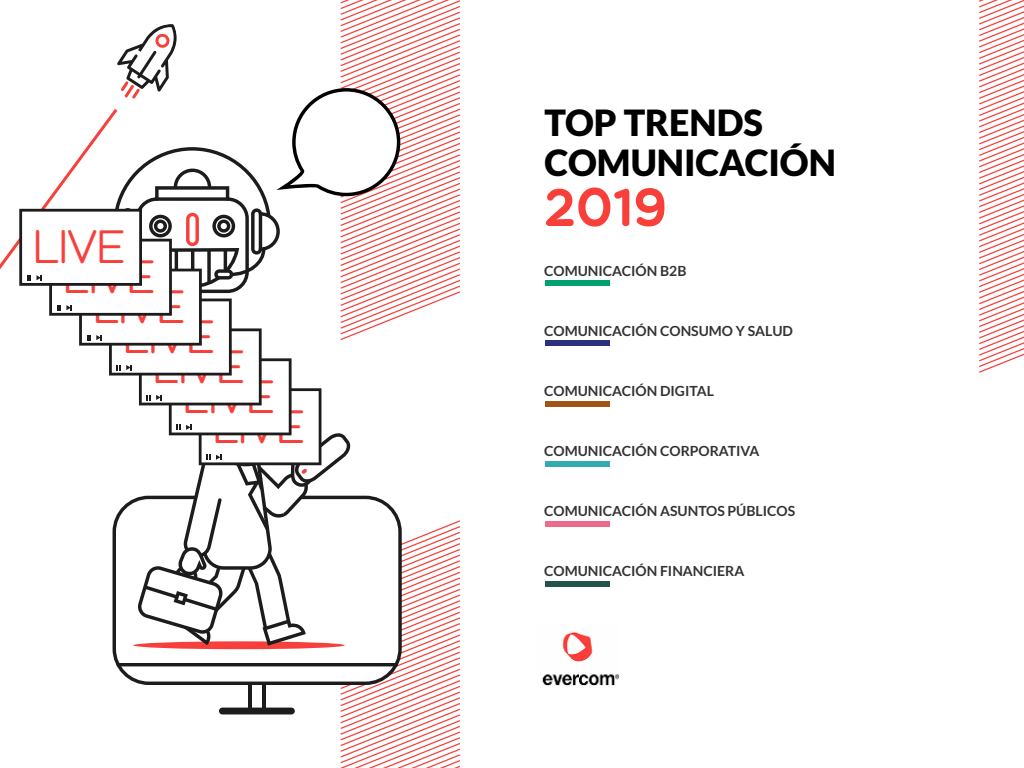
<style>
.page{position:relative;width:1024px;height:768px;background:#fff}
.page>*{position:absolute;margin:0;border:0;box-sizing:border-box;transform-origin:0 0}
.t1{font:54px "Multicolore";color:#f83f3a}
.t2{font:43.5px "Kaleko 105 Round Remix";color:#f7403b}
.t3{font:900 36px/40px "Lato";color:#000}
.t4{font:700 14px "Lato";color:#333}
</style>
<div class="page">
<img style="left:542px;top:632px;width:77px;height:54px">
<div style="left:545px;top:281px;width:65px;height:5px;background:#00a16e"></div>
<div style="left:545px;top:341px;width:65px;height:5px;background:#2b317f"></div>
<div style="left:545px;top:401px;width:65px;height:6px;background:#a15417"></div>
<div style="left:545px;top:462px;width:65px;height:5px;background:#35aab2"></div>
<div style="left:545px;top:521px;width:65px;height:6px;background:#ed6a8c"></div>
<div style="left:545px;top:581px;width:65px;height:5px;background:#24524c"></div>
<svg style="left:340px;top:0;width:120px;height:24px"></svg>
<svg style="left:0;top:24px;width:460px;height:744px"></svg>
<svg style="left:979px;top:0;width:45px;height:373px"></svg>
<h2 class="t2" style="left:34px;top:223px;width:93px">LIVE</h2>
<h2 class="t2" style="left:64px;top:253px;width:93px">LIVE</h2>
<h2 class="t2" style="left:93px;top:283px;width:93px">LIVE</h2>
<h2 class="t2" style="left:123px;top:313px;width:93px">LIVE</h2>
<h2 class="t2" style="left:153px;top:342px;width:93px">LIVE</h2>
<h2 class="t2" style="left:183px;top:372px;width:93px">LIVE</h2>
<h2 class="t2" style="left:213px;top:402px;width:93px">LIVE</h2>
<h3 class="t3" style="left:545px;top:102px;width:293px">TOP TRENDS<br>COMUNICACIÓN</h3>
<h1 class="t1" style="left:545px;top:175px;width:125px">2019</h1>
<p class="t4" style="left:544px;top:263px;width:144px">COMUNICACIÓN B2B</p>
<p class="t4" style="left:544px;top:323px;width:250px">COMUNICACIÓN CONSUMO Y SALUD</p>
<p class="t4" style="left:544px;top:383px;width:171px">COMUNICACIÓN DIGITAL</p>
<p class="t4" style="left:544px;top:443px;width:217px">COMUNICACIÓN CORPORATIVA</p>
<p class="t4" style="left:544px;top:503px;width:253px">COMUNICACIÓN ASUNTOS PÚBLICOS</p>
<p class="t4" style="left:544px;top:563px;width:202px">COMUNICACIÓN FINANCIERA</p>
</div>
